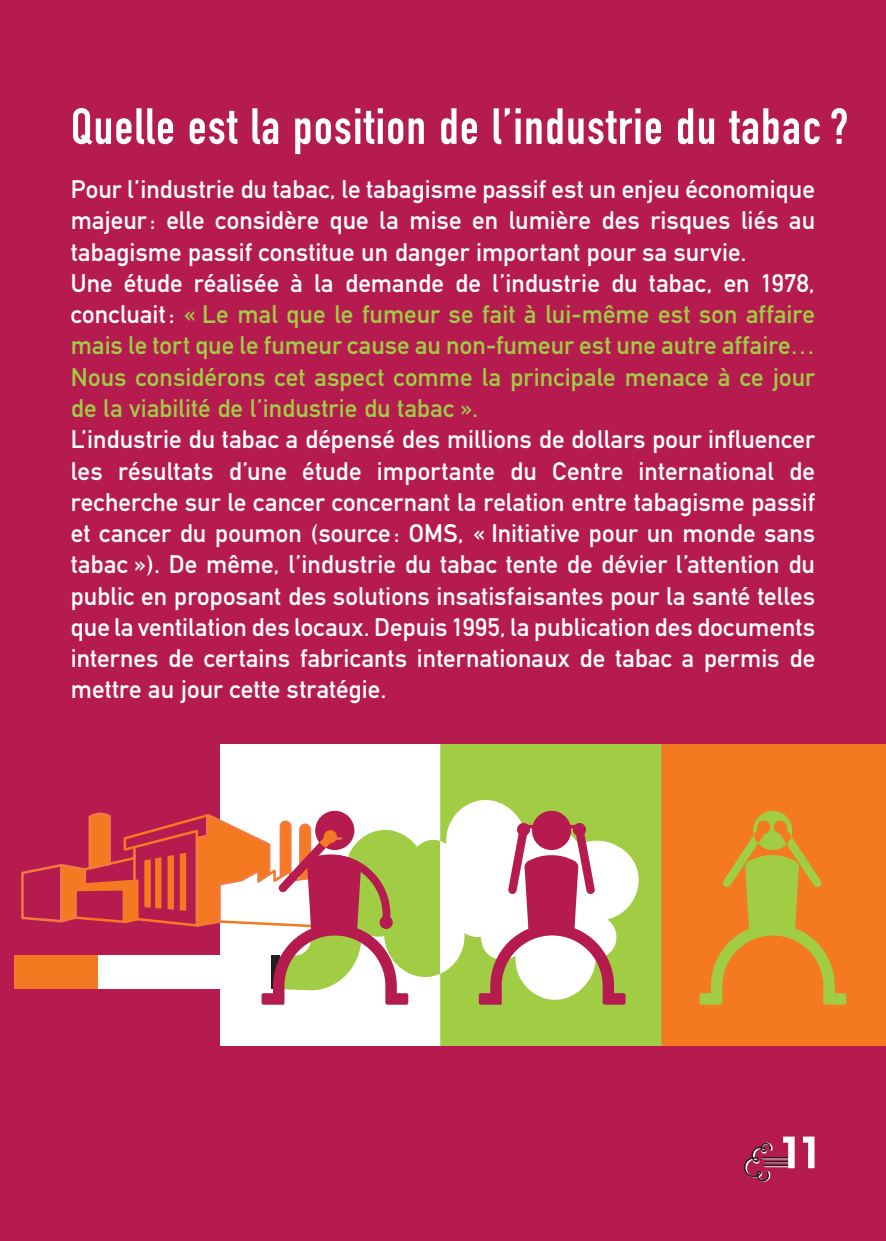
<style>
.page{position:relative;width:886px;height:1241px;background:#fff}
.page>*{position:absolute;margin:0;border:0;box-sizing:border-box;transform-origin:0 0}
.t1{font:75px "Minimum A Noir";color:#fff}
.t2{font:50px "DIN Engschrift";letter-spacing:.03em;color:#fff}
.t3{font:25px/31.2px "DIN Mittelschrift Alternate";letter-spacing:.005em;color:#fff}
.s1{color:#a0cd44}
</style>
<div class="page">
<div style="left:0;top:0;width:886px;height:1240px;background:#b51b4f"></div>
<div style="left:219px;top:744px;width:221px;height:300px;background:#fff"></div>
<div style="left:410px;top:839px;width:30px;height:138px;background:#a0cd44"></div>
<div style="left:661px;top:744px;width:225px;height:300px;background:#f47921"></div>
<svg style="left:440px;top:744px;width:221px;height:300px;background:#afd562"></svg>
<div style="left:532px;top:810px;width:39px;height:39px;background:#b51b4f;border-radius:50%"></div>
<div style="left:753px;top:810px;width:39px;height:39px;background:#a0cd44;border-radius:50%"></div>
<svg style="left:699px;top:820px;width:148px;height:185px"></svg>
<div style="left:14px;top:955px;width:95px;height:34px;background:#f47921"></div>
<svg style="left:21px;top:810px;width:389px;height:196px"></svg>
<svg style="left:477px;top:822px;width:150px;height:184px"></svg>
<hr style="left:566px;top:824px;width:13px;height:4px;background:#b51b4f;border-radius:2px">
<svg style="left:744px;top:1142px;width:50px;height:39px"></svg>
<h2 class="t2" style="left:71px;top:97px;width:779px">Quelle est la position de l’industrie du tabac?</h2>
<p class="t3" style="left:71px;top:173px;width:746px">Pour l’industrie du tabac, le tabagisme passif est un enjeu économique majeur: elle considère que la mise en lumière des risques liés au tabagisme passif constitue un danger important pour sa survie.<br>Une étude réalisée à la demande de l’industrie du tabac, en 1978, concluait: <span class="s1">« Le mal que le fumeur se fait à lui-même est son affaire mais le tort que le fumeur cause au non-fumeur est une autre affaire… Nous considérons cet aspect comme la principale menace à ce jour de la viabilité de l’industrie du tabac ».</span></p>
<p class="t3" style="left:71px;top:423px;width:746px;text-align:justify">L’industrie du tabac a dépensé des millions de dollars pour influencer les résultats d’une étude importante du Centre international de recherche sur le cancer concernant la relation entre tabagisme passif et cancer du poumon (source : OMS, « Initiative pour un monde sans tabac »). De même, l’industrie du tabac tente de dévier l’attention du public en proposant des solutions insatisfaisantes pour la santé telles que la ventilation des locaux. Depuis 1995, la publication des documents internes de certains fabricants internationaux de tabac a permis de mettre au jour cette stratégie.</p>
<h1 class="t1" style="left:782px;top:1107px;width:41px">11</h1>
</div>
